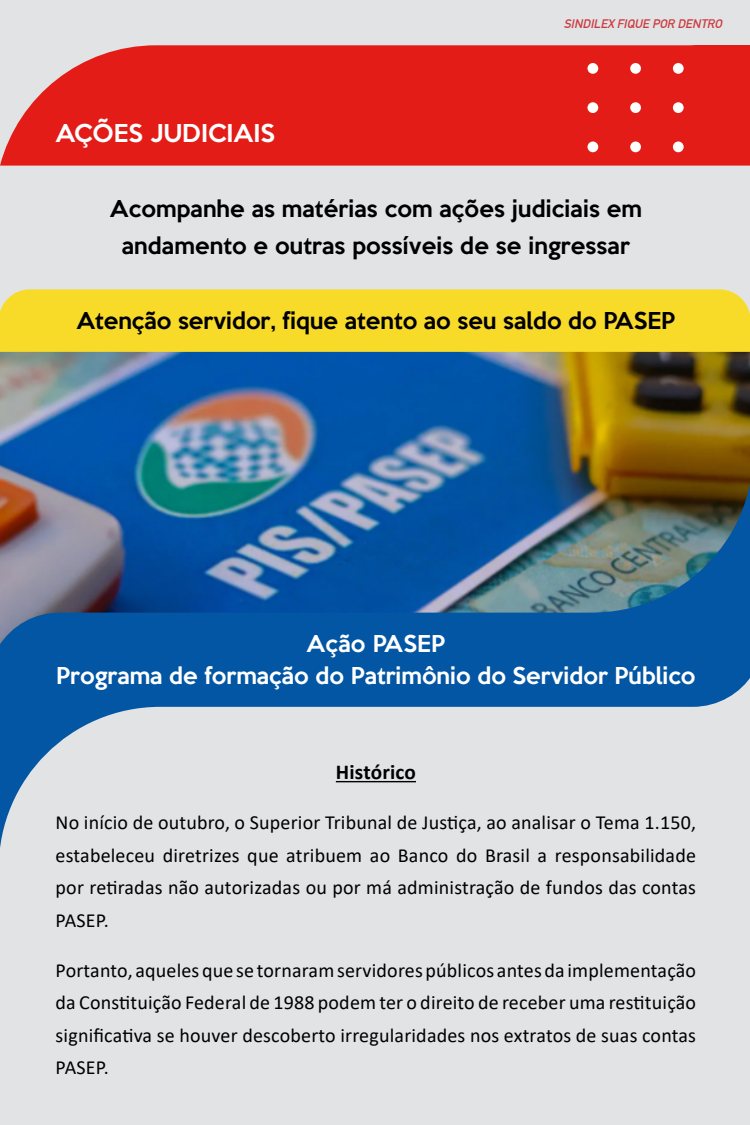
<style>
.page{position:relative;width:750px;height:1125px;background:#e2e3e4}
.page>*{position:absolute;margin:0;border:0;box-sizing:border-box;transform-origin:0 0}
.t1{font:500 22.5px "Keep Calm";letter-spacing:.005em;color:#fff}
.t2{font:500 21.25px/37.5px "Keep Calm";letter-spacing:.005em;color:#000;text-align:center}
.t3{font:500 21.25px "Keep Calm";color:#fff}
.t4{font:700 21.25px "Calibri";letter-spacing:.01em;color:#000}
.t5{font:20px/32.5px "Calibri";letter-spacing:.01em;color:#000;text-align:justify}
.t6{font:italic 700 12.12px "DIN Alternate";color:#cc3b42}
</style>
<div class="page">
<img style="left:0;top:352px;width:750px;height:99px">
<div style="left:0;top:289px;width:750px;height:63px;background:#f8db29"></div>
<svg style="left:0;top:45px;width:750px;height:121px;background:#e22823"></svg>
<div style="left:587px;top:63px;width:11px;height:11px;background:#fff;border-radius:50%"></div>
<div style="left:587px;top:102px;width:11px;height:11px;background:#fff;border-radius:50%"></div>
<div style="left:587px;top:142px;width:11px;height:10px;background:#fff;border-radius:50%"></div>
<div style="left:630px;top:63px;width:11px;height:11px;background:#fff;border-radius:50%"></div>
<div style="left:630px;top:102px;width:11px;height:11px;background:#fff;border-radius:50%"></div>
<div style="left:630px;top:142px;width:11px;height:10px;background:#fff;border-radius:50%"></div>
<div style="left:673px;top:63px;width:11px;height:11px;background:#fff;border-radius:50%"></div>
<div style="left:673px;top:102px;width:11px;height:11px;background:#fff;border-radius:50%"></div>
<div style="left:673px;top:142px;width:11px;height:10px;background:#fff;border-radius:50%"></div>
<img style="left:0;top:451px;width:750px;height:397px">
<hr style="left:336px;top:781px;width:80px;height:1px;background:#000">
<p class="t1" style="left:56px;top:113px;width:221px">AÇÕES JUDICIAIS</p>
<p class="t6" style="left:564px;top:15px;width:163px">SINDILEX FIQUE POR DENTRO</p>
<p class="t2" style="left:110px;top:188px;width:534px">Acompanhe as matérias com ações judiciais em andamento e outras possíveis de se ingressar</p>
<p class="t2" style="left:77px;top:300px;width:600px">Atenção servidor, fique atento ao seu saldo do PASEP</p>
<p class="t3" style="left:307px;top:625px;width:140px">Ação PASEP</p>
<p class="t3" style="left:56px;top:657px;width:641px">Programa de formação do Patrimônio do Servidor Público</p>
<p class="t4" style="left:336px;top:757px;width:82px">Histórico</p>
<p class="t5" style="left:56px;top:806px;width:642px">No início de outubro, o Superior Tribunal de Justiça, ao analisar o Tema 1.150, estabeleceu diretrizes que atribuem ao Banco do Brasil a responsabilidade por retiradas não autorizadas ou por má administração de fundos das contas PASEP.</p>
<p class="t5" style="left:56px;top:953px;width:642px">Portanto, aqueles que se tornaram servidores públicos antes da implementação da Constituição Federal de 1988 podem ter o direito de receber uma restituição significativa se houver descoberto irregularidades nos extratos de suas contas PASEP.</p>
</div>
